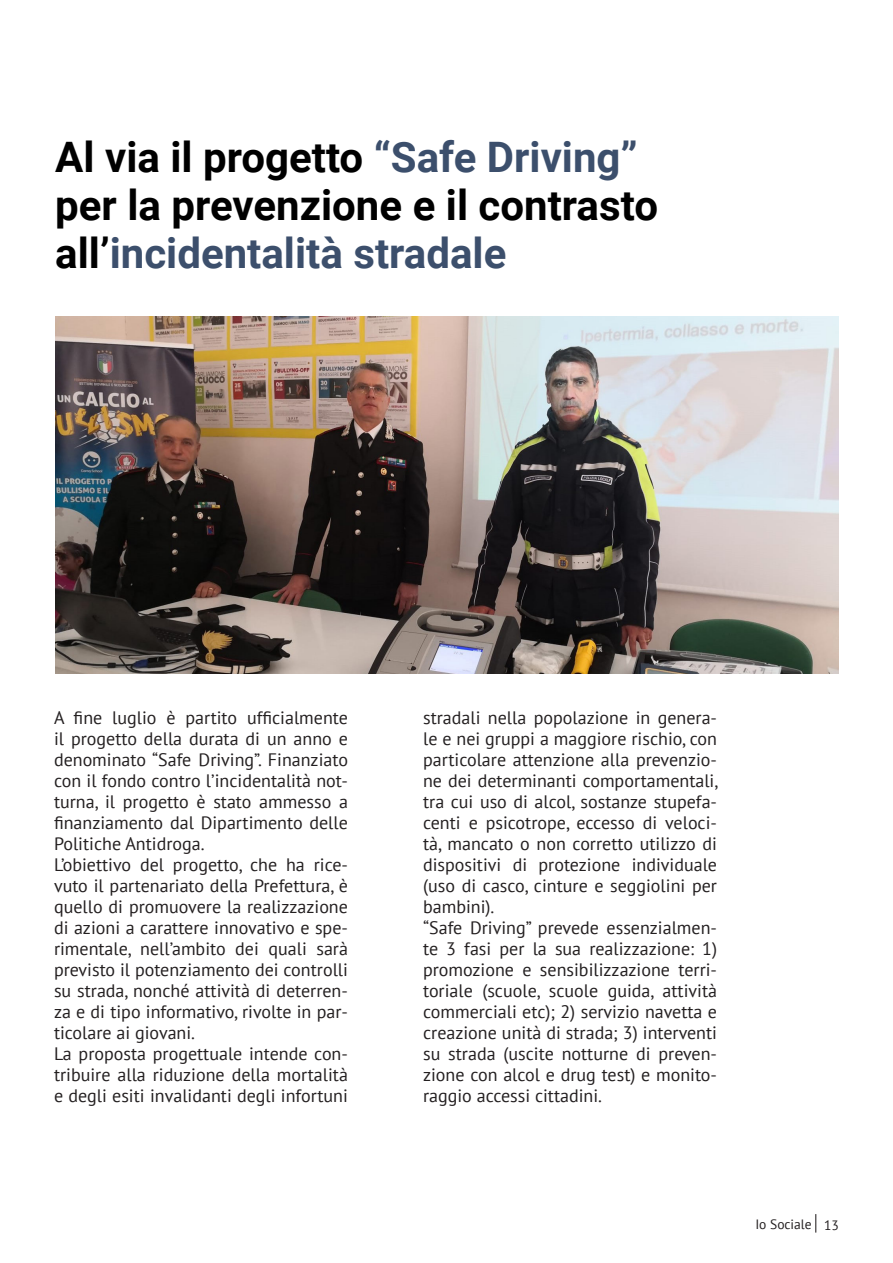
<style>
.page{position:relative;width:893px;height:1263px;background:#fff}
.page>*{position:absolute;margin:0;border:0;box-sizing:border-box;transform-origin:0 0}
.TITLE_2{font:700 42px "Roboto";color:#000}
.TITLE_2-2{font:700 42px "Roboto";color:#3c4f6c}
.body_text{font:18px/21px "PT Sans";color:#231f20;text-align:justify}
.t1{font:13.5px "PT Sans";color:#231f20}
.s1{color:#3c4f6c}
.s2{color:#000}
</style>
<div class="page">
<svg style="left:815px;top:1214px;width:1px;height:18px"></svg>
<img style="left:55px;top:317px;width:783px;height:356px">
<p class="TITLE_2" style="left:55px;top:127px;width:584px">Al via il progetto <span class="s1">“Safe Driving”</span></p>
<p class="TITLE_2" style="left:55px;top:175px;width:604px">per la prevenzione e il contrasto</p>
<p class="TITLE_2-2" style="left:55px;top:223px;width:453px"><span class="s2">all’</span>incidentalità stradale</p>
<p class="body_text" style="left:54px;top:707px;width:295px">A fine luglio è partito ufficialmente il progetto della durata di un anno e denominato “Safe Driving”. Finanziato con il fondo contro l’incidentalità not&shy;turna, il progetto è stato ammesso a finanziamento dal Dipartimento delle Politiche Antidroga.</p>
<p class="body_text" style="left:54px;top:854px;width:295px">L’obiettivo del progetto, che ha rice&shy;vuto il partenariato della Prefettura, è quello di promuovere la realizzazione di azioni a carattere innovativo e spe&shy;rimentale, nell’ambito dei quali sarà previsto il potenziamento dei controlli su strada, nonché attività di deterren&shy;za e di tipo informativo, rivolte in par&shy;ticolare ai giovani.</p>
<p class="body_text" style="left:54px;top:1043px;width:295px">La proposta progettuale intende con&shy;tribuire alla riduzione della mortalità e degli esiti invalidanti degli infortuni</p>
<p class="body_text" style="left:423px;top:707px;width:297px">stradali nella popolazione in genera&shy;le e nei gruppi a maggiore rischio, con particolare attenzione alla prevenzio&shy;ne dei determinanti comportamentali, tra cui uso di alcol, sostanze stupefa&shy;centi e psicotrope, eccesso di veloci&shy;tà, mancato o non corretto utilizzo di dispositivi di protezione individuale (uso di casco, cinture e seggiolini per bambini).</p>
<p class="body_text" style="left:423px;top:917px;width:295px">“Safe Driving” prevede essenzialmen&shy;te 3 fasi per la sua realizzazione: 1) promozione e sensibilizzazione terri&shy;toriale (scuole, scuole guida, attività commerciali etc); 2) servizio navetta e creazione unità di strada; 3) interventi su strada (uscite notturne di preven&shy;zione con alcol e drug test) e monito&shy;raggio accessi cittadini.</p>
<p class="t1" style="left:755px;top:1215px;width:85px">Io Sociale 13</p>
</div>
